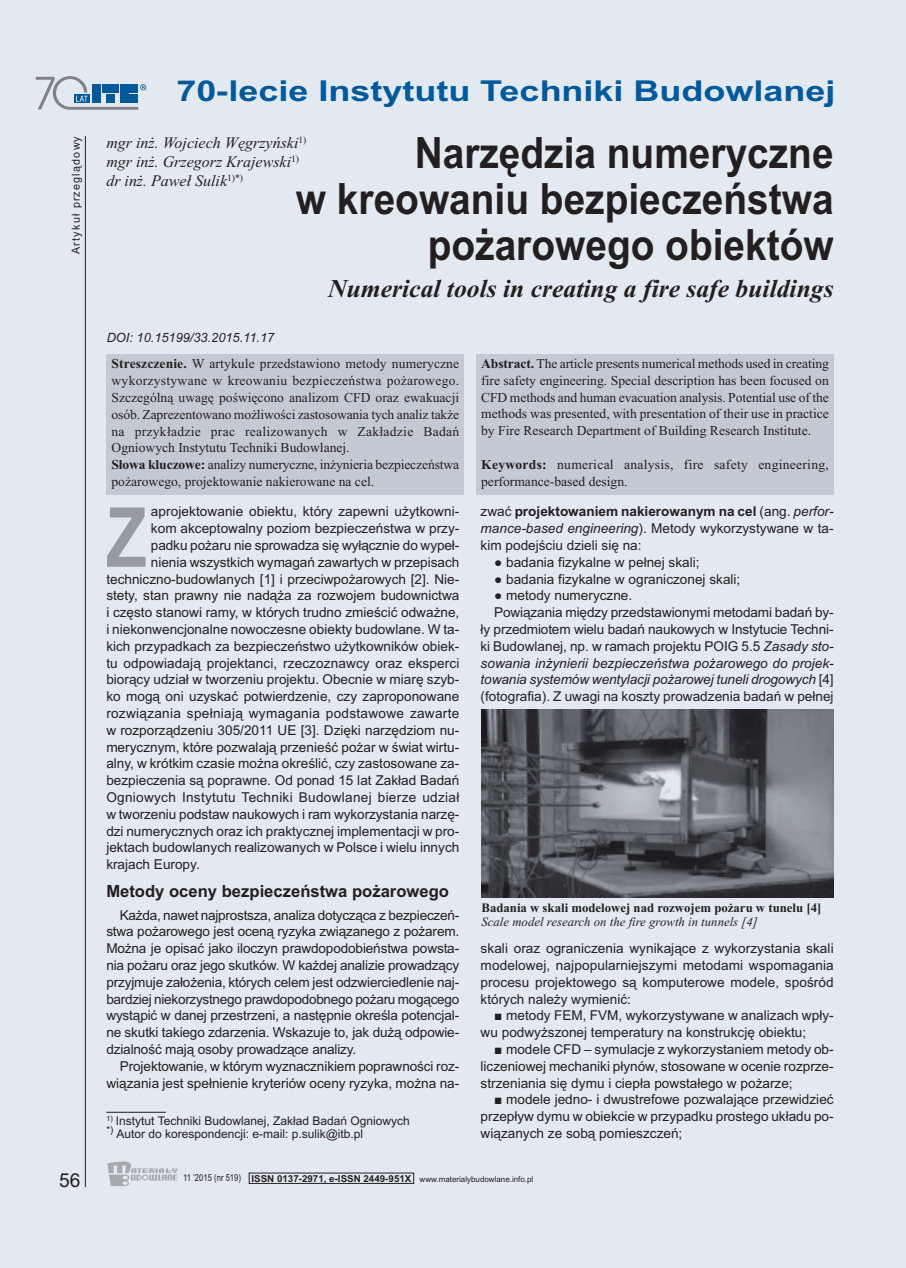
<style>
.page{position:relative;width:906px;height:1268px;background:#fff}
.page>*{position:absolute;margin:0;border:0;box-sizing:border-box;transform-origin:0 0}
.t1{font:700 43.2px/46.2px "Arial";color:#231f20;text-align:right;scale:.9 1}
.t2{font:700 28.8px "Arial";color:#00599b;scale:1.25 1}
.t3{font:italic 700 25.65px "Times New Roman";color:#231f20}
.t4{font:19.2px "Arial";color:#231f20}
.t5{font:700 16.8px "Arial";color:#231f20}
.t6{font:italic 16.05px/19.2px "Times New Roman";color:#231f20}
.t7{font:13.65px/16.8px "Arial";color:#231f20;text-align:justify}
.t8{font:13.65px/16.8px "Times New Roman";color:#231f20}
.t9{font:italic 13.65px "Arial";letter-spacing:-.005em;color:#231f20}
.t10{font:13.65px "Arial";letter-spacing:.02em;color:#231f20}
.t11{font:13.65px/16.8px "Times New Roman";letter-spacing:.02em;color:#231f20}
.t12{font:700 12.75px "Times New Roman";color:#231f20}
.t13{font:italic 12.75px "Times New Roman";color:#231f20}
.t14{font:italic 12.75px "Arial";color:#231f20}
.t15{font:12px/12.8px "Arial";color:#231f20}
.t16{font:11.25px "Arial";letter-spacing:.11em;color:#231f20;scale:.96 1}
.t17{font:7.95px "Arial";color:#231f20}
.s1{font-weight:700}
.s2{font-style:italic}
.s3{font-style:normal}
.s4{font-size:9.6px}
.s5{font-weight:700;font-size:9.6px}
</style>
<div class="page">
<div style="left:0;top:0;width:906px;height:1267px;background:#e2e9f1"></div>
<hr style="left:85px;top:136px;width:1px;height:1050px;background:#231f20">
<svg style="left:107px;top:1161px;width:70px;height:24px"></svg>
<svg style="left:36px;top:76px;width:110px;height:34px"></svg>
<svg style="left:107px;top:507px;width:39px;height:59px"></svg>
<hr style="left:106px;top:1111px;width:60px;height:1px;background:#231f20">
<div style="left:107px;top:354px;width:357px;height:140px;background:#c4cad3"></div>
<div style="left:476px;top:354px;width:357px;height:140px;background:#c4cad3"></div>
<img style="left:481px;top:709px;width:352px;height:188px">
<p class="t16" style="left:69px;top:254px;width:124px;rotate:-90deg">Artykuł przeglądowy</p>
<h2 class="t2" style="left:176px;top:74px;width:529px">70-lecie Instytutu Techniki Budowlanej</h2>
<p class="t6" style="left:106px;top:133px;width:202px">mgr inż. Wojciech Węgrzyński<sup>1) </sup>mgr inż. Grzegorz Krajewski<sup>1) </sup>dr inż. Paweł Sulik<sup>1)*)</sup></p>
<h1 class="t1" style="left:296px;top:129px;width:599px">Narzędzia numeryczne<br>w kreowaniu bezpieczeństwa pożarowego obiektów</h1>
<h3 class="t3" style="left:328px;top:273px;width:507px">Numerical tools in creating a fire safe buildings</h3>
<p class="t14" style="left:107px;top:330px;width:169px">DOI: 10.15199/33.2015.11.17</p>
<p class="t8" style="left:111px;top:355px;width:349px"><span class="s1">Streszczenie.</span> W artykule przedstawiono metody numeryczne wykorzystywane w kreowaniu bezpieczeństwa pożarowego.<br>Szczególną uwagę poświęcono analizom CFD oraz ewakuacji osób. Zaprezentowano możliwości zastosowania tych analiz także na przykładzie prac realizowanych w Zakładzie Badań Ogniowych Instytutu Techniki Budowlanej.<br><span class="s1">Słowa kluczowe:</span> analizy numeryczne, inżynieria bezpieczeństwa pożarowego, projektowanie nakierowane na cel.</p>
<p class="t8" style="left:481px;top:355px;width:349px;text-align:justify"><span class="s1">Abstract.</span> The article presents numerical methods used in creating fire safety engineering. Special description has been focused on CFD methods and human evacuation analysis. Potential use of the methods was presented, with presentation of their use in practice by Fire Research Department of Building Research Institute.</p>
<p class="t11" style="left:481px;top:455px;width:349px"><span class="s1">Keywords:</span> numerical analysis, fire safety engineering, performance-based design.</p>
<p class="t7" style="left:151px;top:503px;width:310px">aprojektowanie obiektu, który zapewni użytkowni-</p>
<p class="t7" style="left:151px;top:520px;width:310px">kom akceptowalny poziom bezpieczeństwa w przy-</p>
<p class="t7" style="left:151px;top:536px;width:310px">padku pożaru nie sprowadza się wyłącznie do wypeł-</p>
<p class="t7" style="left:151px;top:553px;width:310px">nienia wszystkich wymagań zawartych w przepisach</p>
<p class="t7" style="left:106px;top:570px;width:354px">techniczno-budowlanych [1] i przeciwpożarowych [2]. Nie-</p>
<p class="t7" style="left:106px;top:587px;width:354px">stety, stan prawny nie nadąża za rozwojem budownictwa</p>
<p class="t7" style="left:106px;top:604px;width:354px">i często stanowi ramy, w których trudno zmieścić odważne,</p>
<p class="t7" style="left:106px;top:620px;width:354px">i niekonwencjonalne nowoczesne obiekty budowlane. W ta-</p>
<p class="t7" style="left:106px;top:637px;width:354px">kich przypadkach za bezpieczeństwo użytkowników obiek-</p>
<p class="t7" style="left:106px;top:654px;width:354px">tu odpowiadają projektanci, rzeczoznawcy oraz eksperci</p>
<p class="t7" style="left:106px;top:671px;width:354px">biorący udział w tworzeniu projektu. Obecnie w miarę szyb-</p>
<p class="t7" style="left:106px;top:688px;width:354px">ko mogą oni uzyskać potwierdzenie, czy zaproponowane</p>
<p class="t10" style="left:106px;top:705px;width:354px">rozwiązania spełniają wymagania podstawowe zawarte</p>
<p class="t7" style="left:106px;top:721px;width:354px">w rozporządzeniu 305/2011 UE [3]. Dzięki narzędziom nu-</p>
<p class="t7" style="left:106px;top:738px;width:354px">merycznym, które pozwalają przenieść pożar w świat wirtu-</p>
<p class="t7" style="left:106px;top:755px;width:354px">alny, w krótkim czasie można określić, czy zastosowane za-</p>
<p class="t7" style="left:106px;top:771px;width:354px">bezpieczenia są poprawne. Od ponad 15 lat Zakład Badań</p>
<p class="t10" style="left:106px;top:789px;width:354px">Ogniowych Instytutu Techniki Budowlanej bierze udział</p>
<p class="t7" style="left:106px;top:805px;width:354px">w tworzeniu podstaw naukowych i ram wykorzystania narzę-</p>
<p class="t7" style="left:106px;top:822px;width:354px">dzi numerycznych oraz ich praktycznej implementacji w pro-</p>
<p class="t7" style="left:106px;top:839px;width:354px">jektach budowlanych realizowanych w Polsce i wielu innych</p>
<p class="t7" style="left:106px;top:855px;width:95px">krajach Europy.</p>
<p class="t5" style="left:106px;top:881px;width:344px">Metody oceny bezpieczeństwa pożarowego</p>
<p class="t7" style="left:106px;top:906px;width:354px;text-indent:14px">Każda, nawet najprostsza, analiza dotycząca z bezpieczeń&shy;stwa pożarowego jest oceną ryzyka związanego z pożarem.<br>Można je opisać jako iloczyn prawdopodobieństwa powsta&shy;nia pożaru oraz jego skutków. W każdej analizie prowadzący przyjmuje założenia, których celem jest odzwierciedlenie naj&shy;bardziej niekorzystnego prawdopodobnego pożaru mogącego wystąpić w danej przestrzeni, a następnie określa potencjal&shy;ne skutki takiego zdarzenia. Wskazuje to, jak dużą odpowie&shy;dzialność mają osoby prowadzące analizy.</p>
<p class="t7" style="left:106px;top:1057px;width:354px;text-align:right">Projektowanie, w którym wyznacznikiem poprawności roz&shy;wiązania jest spełnienie kryteriów oceny ryzyka, można na-</p>
<p class="t15" style="left:106px;top:1114px;width:305px"><sup>1)</sup> Instytut Techniki Budowlanej, Zakład Badań Ogniowych <sup>*)</sup> Autor do korespondencji: e-mail: p.sulik@itb.pl</p>
<p class="t7" style="left:480px;top:503px;width:354px">zwać <span class="s1">projektowaniem nakierowanym na cel</span> (ang. <span class="s2">perfor&shy;mance-based engineering</span>). Metody wykorzystywane w ta&shy;kim podejściu dzieli się na:</p>
<p class="t7" style="left:494px;top:553px;width:207px">● badania fizykalne w pełnej skali;</p>
<p class="t7" style="left:494px;top:570px;width:248px">● badania fizykalne w ograniczonej skali;</p>
<p class="t7" style="left:494px;top:587px;width:140px">● metody numeryczne.</p>
<p class="t7" style="left:494px;top:604px;width:341px">Powiązania między przedstawionymi metodami badań by-</p>
<p class="t7" style="left:480px;top:620px;width:354px">ły przedmiotem wielu badań naukowych w Instytucie Techni-</p>
<p class="t7" style="left:480px;top:637px;width:354px">ki Budowlanej, np. w ramach projektu POIG 5.5 <span class="s2">Zasady sto-</span></p>
<p class="t9" style="left:480px;top:654px;width:354px">sowania inżynierii bezpieczeństwa pożarowego do projek-</p>
<p class="t9" style="left:480px;top:671px;width:354px">towania systemów wentylacji pożarowej tuneli drogowych <span class="s3">[4]</span></p>
<p class="t7" style="left:480px;top:688px;width:354px">(fotografia). Z uwagi na koszty prowadzenia badań w pełnej</p>
<p class="t12" style="left:481px;top:899px;width:341px">Badania w skali modelowej nad rozwojem pożaru w tunelu [4]</p>
<p class="t13" style="left:481px;top:913px;width:278px">Scale model research on the fire growth in tunnels [4]</p>
<p class="t7" style="left:480px;top:939px;width:354px">skali oraz ograniczenia wynikające z wykorzystania skali modelowej, najpopularniejszymi metodami wspomagania procesu projektowego są komputerowe modele, spośród których należy wymienić:</p>
<p class="t7" style="left:480px;top:1006px;width:354px;text-indent:13px">■ metody FEM, FVM, wykorzystywane w analizach wpły&shy;wu podwyższonej temperatury na konstrukcję obiektu;</p>
<p class="t7" style="left:480px;top:1040px;width:354px;text-indent:14px">■ modele CFD – symulacje z wykorzystaniem metody ob&shy;liczeniowej mechaniki płynów, stosowane w ocenie rozprze&shy;strzeniania się dymu i ciepła powstałego w pożarze;</p>
<p class="t7" style="left:480px;top:1090px;width:354px;text-indent:13px">■ modele jedno- i dwustrefowe pozwalające przewidzieć przepływ dymu w obiekcie w przypadku prostego układu po&shy;wiązanych ze sobą pomieszczeń;</p>
<h3 class="t4" style="left:59px;top:1168px;width:23px">56</h3>
<p class="t17" style="left:183px;top:1174px;width:352px"><span class="s4">11 ’2015 (nr 519)</span> <span class="s5">ISSN 0137-2971, e-ISSN 2449-951X</span> www.materialybudowlane.info.pl</p>
</div>
